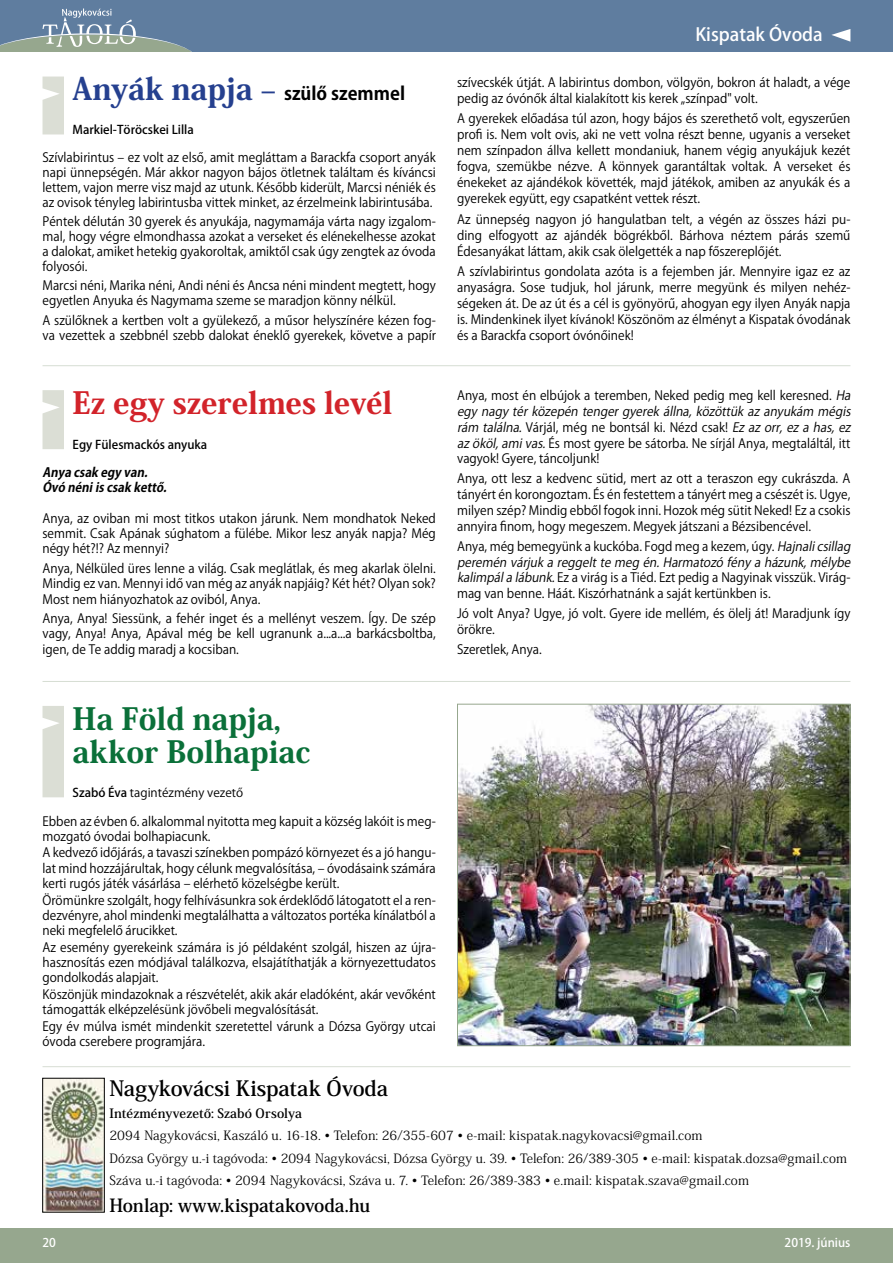
<style>
.page{position:relative;width:893px;height:1263px;background:#fff}
.page>*{position:absolute;margin:0;border:0;box-sizing:border-box;transform-origin:0 0}
.t1{font:800 30.3px/33.3px "Koz Min Pr 6 N";color:#0a7039}
.t2{font:800 30.3px "Koz Min Pr 6 N";color:#d2232a}
.t3{font:700 21px "Koz Min Pr 6 N";letter-spacing:-.005em;color:#000}
.t4{font:700 18px "Koz Min Pr 6 N";letter-spacing:-.005em;color:#000}
.t5{font:700 18px "Koz Go Pr 6 N";color:#000}
.t6{font:500 18px "Koz Go Pr 6 N";color:#fff}
.t7{font:12.75px/15.3px "Koz Go Pr 6 N";color:#000;text-align:justify;scale:.95 1}
.t8{font:12.75px/22.4px "Koz Min Pr 6 N";letter-spacing:.01em;color:#000}
.t9{font:italic 700 12.75px/15.3px "Koz Go Pr 6 N";color:#000;scale:.95 1}
.t10{font:700 12.75px "Koz Min Pr 6 N";letter-spacing:.01em;color:#000}
.t11{font:500 12px "Koz Go Pr 6 N";color:#000}
.t12{font:12px "Koz Go Pr 6 N";color:#000}
.t13{font:500 12px "Koz Go Pr 6 N";color:#fff}
.s1{font-family:"Koz Min Pr 6 N";font-weight:800;font-size:30.3px;color:#25408f}
.s2{font-weight:500}
.s3{font-style:italic}
</style>
<div class="page">
<div style="left:0;top:0;width:893px;height:51px;background:#5f7d9f"></div>
<svg style="left:831px;top:29px;width:19px;height:13px"></svg>
<svg style="left:0;top:9px;width:191px;height:42px"></svg>
<div style="left:0;top:1229px;width:893px;height:34px;background:#96a78e"></div>
<img style="left:45px;top:1080px;width:57px;height:130px">
<hr style="left:43px;top:1066px;width:807px;height:1px;background:#96a78e">
<svg style="left:43px;top:77px;width:21px;height:57px"></svg>
<svg style="left:43px;top:390px;width:21px;height:59px"></svg>
<hr style="left:43px;top:365px;width:807px;height:1px;background:#96a78e">
<div style="left:43px;top:706px;width:21px;height:91px;background:#dbded5"></div>
<img style="left:459px;top:706px;width:389px;height:338px">
<div style="left:457px;top:704px;width:393px;height:342px;border:1px solid #96a78e"></div>
<hr style="left:43px;top:681px;width:807px;height:1px;background:#96a78e">
<h3 class="t5" style="left:73px;top:84px;width:334px"><span class="s1">Anyák napja –</span> szülő szemmel</h3>
<p class="t11" style="left:73px;top:123px;width:123px">Markiel-Töröcskei Lilla</p>
<p class="t7" style="left:43px;top:150px;width:416px">Szívlabirintus – ez volt az első, amit megláttam a Barackfa csoport anyák napi ünnepségén. Már akkor nagyon bájos ötletnek találtam és kíváncsi lettem, vajon merre visz majd az utunk. Később kiderült, Marcsi néniék és az ovisok tényleg labirintusba vittek minket, az érzelmeink labirintusába.</p>
<p class="t7" style="left:43px;top:214px;width:416px">Péntek délután 30 gyerek és anyukája, nagymamája várta nagy izgalom&shy;mal, hogy végre elmondhassa azokat a verseket és elénekelhesse azokat a dalokat, amiket hetekig gyakoroltak, amiktől csak úgy zengtek az óvoda folyosói.</p>
<p class="t7" style="left:43px;top:278px;width:416px">Marcsi néni, Marika néni, Andi néni és Ancsa néni mindent megtett, hogy egyetlen Anyuka és Nagymama szeme se maradjon könny nélkül.</p>
<p class="t7" style="left:43px;top:313px;width:416px">A szülőknek a kertben volt a gyülekező, a műsor helyszínére kézen fog&shy;va vezettek a szebbnél szebb dalokat éneklő gyerekek, követve a papír</p>
<h1 class="t2" style="left:73px;top:386px;width:321px">Ez egy szerelmes levél</h1>
<p class="t11" style="left:73px;top:437px;width:136px">Egy Fülesmackós anyuka</p>
<p class="t9" style="left:43px;top:465px;width:136px">Anyacsakegyvan.<br>Óvónéniiscsakkettő.</p>
<p class="t7" style="left:43px;top:511px;width:416px">Anya, az oviban mi most titkos utakon járunk. Nem mondhatok Neked semmit. Csak Apának súghatom a fülébe. Mikor lesz anyák napja? Még négy hét?!? Az mennyi?</p>
<p class="t7" style="left:43px;top:561px;width:416px">Anya, Nélküled üres lenne a világ. Csak meglátlak, és meg akarlak ölelni.<br>Mindig ez van. Mennyi idő van még az anyák napjáig? Két hét? Olyan sok?<br>Most nem hiányozhatok az oviból, Anya.</p>
<p class="t7" style="left:43px;top:611px;width:416px">Anya, Anya! Siessünk, a fehér inget és a mellényt veszem. Így. De szép vagy, Anya! Anya, Apával még be kell ugranunk a...a...a barkácsboltba, igen, de Te addig maradj a kocsiban.</p>
<h1 class="t1" style="left:73px;top:702px;width:239px">Ha Föld napja, akkor Bolhapiac</h1>
<p class="t12" style="left:73px;top:786px;width:172px"><span class="s2">Szabó Éva</span> tagintézmény vezető</p>
<p class="t7" style="left:43px;top:813px;width:416px">Ebben az évben 6. alkalommal nyitotta meg kapuit a község lakóit is meg&shy;mozgató óvodai bolhapiacunk.</p>
<p class="t7" style="left:43px;top:845px;width:416px">A kedvező időjárás, a tavaszi színekben pompázó környezet és a jó hangu&shy;lat mind hozzájárultak, hogy célunk megvalósítása, – óvodásaink számára kerti rugós játék vásárlása – elérhető közelségbe került.</p>
<p class="t7" style="left:43px;top:892px;width:416px">Örömünkre szolgált, hogy felhívásunkra sok érdeklődő látogatott el a ren&shy;dezvényre, ahol mindenki megtalálhatta a változatos portéka kínálatból a neki megfelelő árucikket.</p>
<p class="t7" style="left:43px;top:940px;width:416px">Az esemény gyerekeink számára is jó példaként szolgál, hiszen az újra&shy;hasznosítás ezen módjával találkozva, elsajátíthatják a környezettudatos gondolkodás alapjait.</p>
<p class="t7" style="left:43px;top:987px;width:416px">Köszönjük mindazoknak a részvételét, akik akár eladóként, akár vevőként támogatták elképzelésünk jövőbeli megvalósítását.</p>
<p class="t7" style="left:43px;top:1019px;width:416px">Egy év múlva ismét mindenkit szeretettel várunk a Dózsa György utcai óvoda cserebere programjára.</p>
<h3 class="t6" style="left:695px;top:25px;width:129px">Kispatak Óvoda</h3>
<p class="t7" style="left:457px;top:74px;width:416px;line-height:16px">szívecskék útját. A labirintus dombon, völgyön, bokron át haladt, a vége pedig az óvónők által kialakított kis kerek „színpad" volt.</p>
<p class="t7" style="left:457px;top:111px;width:416px;line-height:16px">A gyerekek előadása túl azon, hogy bájos és szerethető volt, egyszerűen profi is. Nem volt ovis, aki ne vett volna részt benne, ugyanis a verseket nem színpadon állva kellett mondaniuk, hanem végig anyukájuk kezét fogva, szemükbe nézve. A könnyek garantáltak voltak. A verseket és énekeket az ajándékok követték, majd játékok, amiben az anyukák és a gyerekek együtt, egy csapatként vettek részt.</p>
<p class="t7" style="left:457px;top:211px;width:416px;line-height:16px">Az ünnepség nagyon jó hangulatban telt, a végén az összes házi pu&shy;ding elfogyott az ajándék bögrékből. Bárhova néztem párás szemű Édesanyákat láttam, akik csak ölelgették a nap főszereplőjét.</p>
<p class="t7" style="left:457px;top:264px;width:416px;line-height:16px">A szívlabirintus gondolata azóta is a fejemben jár. Mennyire igaz ez az anyaságra. Sose tudjuk, hol járunk, merre megyünk és milyen nehéz&shy;ségeken át. De az út és a cél is gyönyörű, ahogyan egy ilyen Anyák napja is. Mindenkinek ilyet kívánok! Köszönöm az élményt a Kispatak óvodának és a Barackfa csoport óvónőinek!</p>
<p class="t7" style="left:457px;top:388px;width:420px;line-height:15.8px;text-align:left">Anya, most én elbújok a teremben, Neked pedig meg kell keresned. <span class="s3">Ha egynagytérközepéntengergyerekállna,közöttükazanyukám mégis rám találna.</span>Várjál, még ne bontsál ki. Nézd csak! <span class="s3">Ezazorr,ezahas,ez azököl,amivas.</span>És most gyere be sátorba. Ne sírjál Anya, megtaláltál, itt vagyok! Gyere, táncoljunk!</p>
<p class="t7" style="left:457px;top:471px;width:416px;line-height:15.8px">Anya, ott lesz a kedvenc sütid, mert az ott a teraszon egy cukrászda. A tányért én korongoztam. És én festettem a tányért meg a csészét is. Ugye, milyen szép? Mindig ebből fogok inni. Hozok még sütit Neked! Ez a csokis annyira finom, hogy megeszem. Megyek játszani a Bézsibencével.</p>
<p class="t7" style="left:457px;top:538px;width:420px;line-height:15.8px;text-align:left">Anya, még bemegyünk a kuckóba. Fogd meg a kezem, úgy. <span class="s3">Hajnalicsillag pereménvárjukareggelttemegén.Harmatozófényaházunk,mélybe kalimpálalábunk.</span>Ez a virág is a Tiéd. Ezt pedig a Nagyinak visszük. Virág&shy;mag van benne. Háát. Kiszórhatnánk a saját kertünkben is.</p>
<p class="t7" style="left:457px;top:606px;width:416px;line-height:15.8px">Jó volt Anya? Ugye, jó volt. Gyere ide mellém, és ölelj át! Maradjunk így örökre.</p>
<p class="t7" style="left:457px;top:642px;width:91px">Szeretlek, Anya.</p>
<h2 class="t3" style="left:109px;top:1076px;width:280px">Nagykovácsi Kispatak Óvoda</h2>
<p class="t10" style="left:109px;top:1106px;width:194px">Intézményvezető: Szabó Orsolya</p>
<p class="t8" style="left:109px;top:1125px;width:739px">2094 Nagykovácsi, Kaszáló u. 16-18. • Telefon: 26/355-607 • e-mail: kispatak.nagykovacsi@gmail.com<br>Dózsa György u.-i tagóvoda: • 2094 Nagykovácsi, Dózsa György u. 39. • Telefon: 26/389-305 • e-mail: kispatak.dozsa@gmail.com<br>Száva u.-i tagóvoda: • 2094 Nagykovácsi, Száva u. 7. • Telefon: 26/389-383 • e.mail: kispatak.szava@gmail.com</p>
<h3 class="t4" style="left:109px;top:1195px;width:262px">Honlap: www.kispatakovoda.hu</h3>
<p class="t13" style="left:43px;top:1236px;width:8px">4</p>
<p class="t13" style="left:775px;top:1236px;width:61px">2015. márc</p>
<p class="t13" style="left:43px;top:1236px;width:15px">20</p>
<p class="t13" style="left:785px;top:1236px;width:67px">2019. június</p>
</div>
